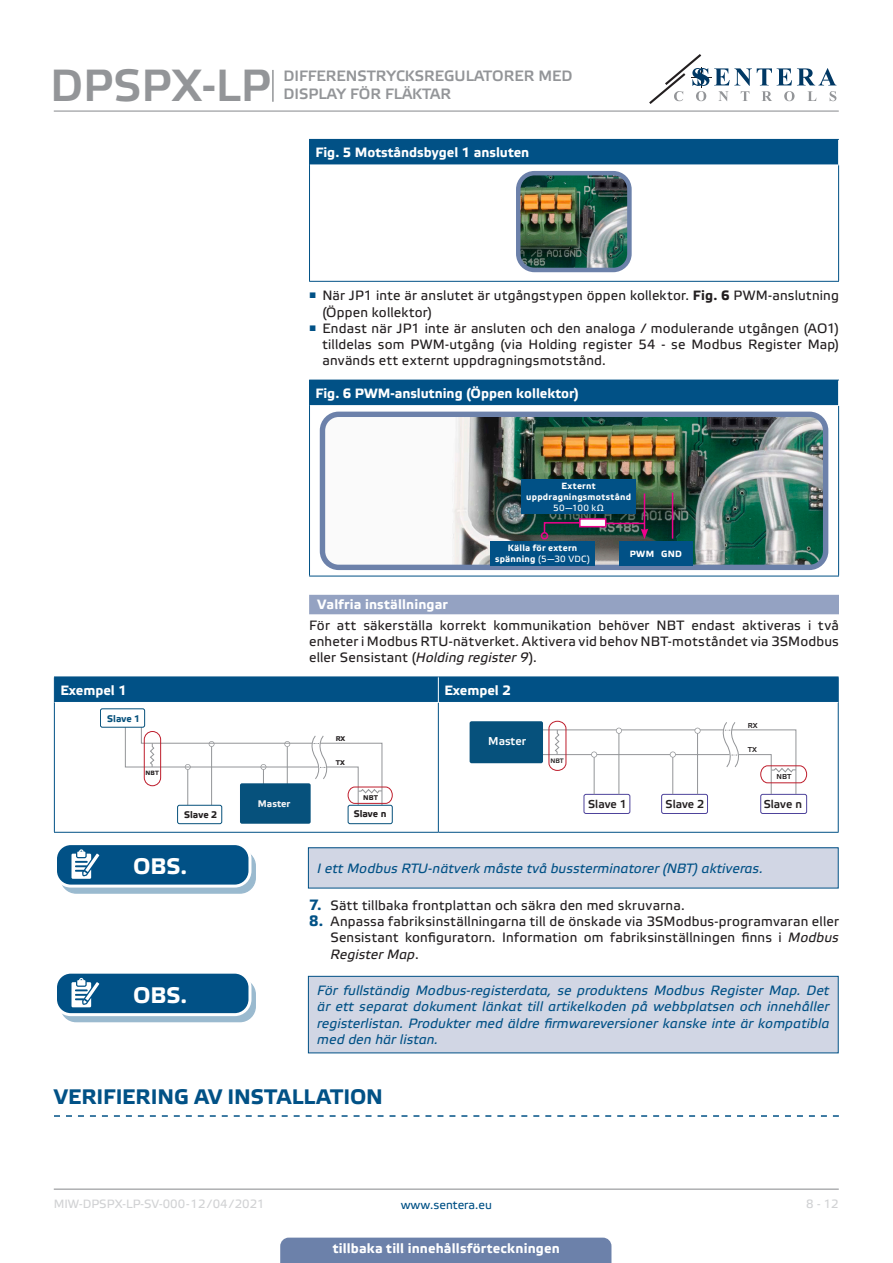
<style>
.page{position:relative;width:893px;height:1263px;background:#fff}
.page>*{position:absolute;margin:0;border:0;box-sizing:border-box;transform-origin:0 0}
.t1{font:45px "Etelka Medium Pro";color:#939598}
.t2{font:700 22.5px "Etelka Text Pro";letter-spacing:-.005em;color:#fff}
.t3{font:700 21px "Etelka Text Pro";color:#015186}
.t4{font:15px/18px "Etelka Medium Pro";color:#939598}
.body{font:13.5px/16.2px "Etelka Text Pro";letter-spacing:.015em;color:#231f20;text-align:justify}
.attention{font:italic 13.5px/16.2px "Etelka Text Pro";letter-spacing:.01em;color:#015186;text-align:justify}
.head-table{font:700 13.5px "Etelka Text Pro";color:#fff}
.Number-roman{font:700 13.5px "Etelka Text Pro";letter-spacing:.01em;color:#fff}
.t5{font:12px "Etelka Text Pro";color:#d1d2d4}
.t6{font:12px "Etelka Text Pro";color:#015186}
.t7{font:11.4px "Etelka Medium Pro";color:#231f20}
.t8{font:11.4px "Etelka Medium Pro";color:#fff}
.t9{font:700 9.6px "Etelka Text Pro";color:#231f20}
.t10{font:700 9.6px "Etelka Text Pro";color:#f2f3f4}
.t11{font:700 9.6px "Etelka Text Pro";color:#06517c}
.table_text{font:700 9px/10.8px "Etelka Text Pro";letter-spacing:.03em;color:#fff;text-align:center}
.table_text-2{font:9px "Etelka Text Pro";letter-spacing:.03em;color:#fff}
.t12{font:7.2px "Etelka Medium Pro";color:#231f20}
.t13{font:700 6.9px "Etelka Text Pro";color:#231f20}
.t14{font:6.45px "Etelka Medium Pro";color:#231f20}
.t15{font:700 6.15px "Etelka Text Pro";color:#231f20}
.s1{font-weight:700}
.s2{font-weight:400}
.s3{font-style:italic}
.s4{font-weight:700;font-size:15px;color:#015186}
</style>
<div class="page">
<hr style="left:54px;top:111px;width:785px;height:1px;background:#939598">
<hr style="left:54px;top:1188px;width:785px;height:2px;background:#939598">
<svg style="left:649px;top:54px;width:187px;height:50px"></svg>
<div style="left:280px;top:1237px;width:331px;height:26px;background:#6c81aa"></div>
<hr style="left:272px;top:70px;width:2px;height:32px;background:#939598">
<div style="left:309px;top:595px;width:530px;height:19px;background:#94a2c2"></div>
<svg style="left:54px;top:1115px;width:785px;height:2px"></svg>
<div style="left:309px;top:139px;width:530px;height:26px;background:#015186"></div>
<hr style="left:309px;top:165px;width:1px;height:116px;background:#015186">
<hr style="left:309px;top:281px;width:530px;height:1px;background:#015186">
<svg style="left:838px;top:140px;width:1px;height:25px"></svg>
<hr style="left:838px;top:165px;width:1px;height:116px;background:#015186">
<img style="left:521px;top:176px;width:106px;height:91px">
<div style="left:516px;top:171px;width:116px;height:101px;border:4px solid #6c81aa;border-radius:16px"></div>
<div style="left:309px;top:380px;width:530px;height:26px;background:#015186"></div>
<hr style="left:309px;top:406px;width:1px;height:170px;background:#015186">
<hr style="left:309px;top:576px;width:530px;height:1px;background:#015186">
<svg style="left:838px;top:380px;width:1px;height:25px"></svg>
<hr style="left:310px;top:405px;width:529px;height:1px;background:#fff">
<hr style="left:838px;top:406px;width:1px;height:170px;background:#015186">
<img style="left:326px;top:418px;width:496px;height:146px">
<div style="left:320px;top:412px;width:508px;height:158px;border:5px solid #6c81aa;border-radius:16px"></div>
<hr style="left:644px;top:493px;width:1px;height:38px;background:#ed028c">
<svg style="left:641px;top:528px;width:7px;height:11px"></svg>
<hr style="left:672px;top:493px;width:1px;height:46px;background:#ed028c">
<div style="left:619px;top:541px;width:74px;height:25px;background:#015186"></div>
<div style="left:490px;top:541px;width:105px;height:25px;background:#015186"></div>
<svg style="left:543px;top:521px;width:41px;height:13px"></svg>
<div style="left:541px;top:532px;width:7px;height:7px;border:2px solid #ed028c;border-radius:50%"></div>
<div style="left:579px;top:518px;width:27px;height:9px;background:#fff;border:2px solid #ed028c"></div>
<hr style="left:606px;top:523px;width:38px;height:1px;background:#ed028c">
<div style="left:521px;top:479px;width:115px;height:35px;background:#015186"></div>
<svg style="left:55px;top:703px;width:783px;height:129px"></svg>
<hr style="left:54px;top:676px;width:384px;height:1px;background:#015186">
<hr style="left:438px;top:676px;width:401px;height:1px;background:#015186">
<hr style="left:54px;top:702px;width:1px;height:130px;background:#015186">
<hr style="left:838px;top:702px;width:1px;height:130px;background:#015186">
<hr style="left:54px;top:832px;width:384px;height:1px;background:#015186">
<hr style="left:438px;top:832px;width:401px;height:1px;background:#015186">
<div style="left:54px;top:677px;width:785px;height:25px;background:#015186"></div>
<hr style="left:438px;top:703px;width:1px;height:129px;background:#015186">
<div style="left:178px;top:805px;width:44px;height:19px;background:#fff;border-radius:2px"></div>
<div style="left:177px;top:805px;width:45px;height:19px;border:1px solid #06517c;border-radius:2px"></div>
<div style="left:348px;top:805px;width:44px;height:19px;background:#fff;border-radius:2px"></div>
<div style="left:348px;top:805px;width:45px;height:19px;border:1px solid #06517c;border-radius:2px"></div>
<div style="left:240px;top:783px;width:71px;height:41px;background:#06517c;border-radius:2px"></div>
<svg style="left:125px;top:713px;width:268px;height:95px"></svg>
<div style="left:100px;top:709px;width:45px;height:18px;background:#fff;border-radius:2px"></div>
<div style="left:100px;top:708px;width:45px;height:19px;border:1px solid #06517c;border-radius:2px"></div>
<div style="left:661px;top:794px;width:47px;height:20px;border:1px solid #4e439b;border-radius:2px"></div>
<hr style="left:529px;top:754px;width:201px;height:1px;background:#939598">
<hr style="left:536px;top:729px;width:188px;height:1px;background:#939598">
<div style="left:584px;top:794px;width:46px;height:20px;border:1px solid #4e439b;border-radius:2px"></div>
<div style="left:760px;top:794px;width:47px;height:20px;border:1px solid #4e439b;border-radius:2px"></div>
<div style="left:470px;top:721px;width:73px;height:42px;background:#06517c;border-radius:2px"></div>
<svg style="left:548px;top:721px;width:259px;height:74px"></svg>
<svg style="left:61px;top:851px;width:194px;height:42px"></svg>
<div style="left:60px;top:850px;width:196px;height:44px;border:1px solid #015186;border-radius:15px"></div>
<div style="left:56px;top:844px;width:194px;height:42px;background:#015186;border-radius:15px"></div>
<div style="left:54px;top:842px;width:197px;height:45px;border:3px solid #fff;border-radius:15px"></div>
<svg style="left:71px;top:849px;width:34px;height:38px"></svg>
<div style="left:308px;top:848px;width:530px;height:40px;background:#d1d6e4"></div>
<div style="left:308px;top:847px;width:531px;height:41px;border:1px solid #015186"></div>
<svg style="left:61px;top:979px;width:194px;height:43px"></svg>
<div style="left:60px;top:978px;width:196px;height:44px;border:1px solid #015186;border-radius:15px"></div>
<div style="left:56px;top:972px;width:194px;height:43px;background:#015186;border-radius:15px"></div>
<div style="left:54px;top:971px;width:197px;height:45px;border:3px solid #fff;border-radius:15px"></div>
<svg style="left:71px;top:978px;width:34px;height:37px"></svg>
<div style="left:308px;top:976px;width:530px;height:77px;background:#d1d6e4"></div>
<div style="left:308px;top:976px;width:531px;height:77px;border:1px solid #015186"></div>
<h1 class="t1" style="left:50px;top:61px;width:222px">DPSPX-LP</h1>
<p class="t4" style="left:283px;top:67px;width:290px">DIFFERENSTRYCKSREGULATORER MED<br>DISPLAY FÖR FLÄKTAR</p>
<p class="head-table" style="left:315px;top:145px;width:215px">Fig. 5 Motståndsbygel 1 ansluten</p>
<p class="body" style="left:322px;top:288px;width:518px;text-indent:-13px"><sup>■</sup> När JP1 inte är anslutet är utgångstypen öppen kollektor. <span class="s1">Fig. 6</span> PWM-anslutning (Öppen kollektor)</p>
<p class="body" style="left:322px;top:321px;width:518px;text-indent:-13px"><sup>■</sup> Endast när JP1 inte är ansluten och den analoga / modulerande utgången (AO1) tilldelas som PWM-utgång (via Holding register 54 - se Modbus Register Map) används ett externt uppdragningsmotstånd.</p>
<p class="head-table" style="left:315px;top:386px;width:265px">Fig. 6 PWM-anslutning (Öppen kollektor)</p>
<p class="table_text" style="left:526px;top:481px;width:106px">Externt uppdragningsmotstånd</p>
<p class="table_text-2" style="left:553px;top:503px;width:52px">50—100 kΩ</p>
<p class="table_text" style="left:495px;top:543px;width:96px">Källa för extern spänning <span class="s2">(5—30 VDC)</span></p>
<p class="table_text" style="left:630px;top:549px;width:54px">PWM GND</p>
<p class="Number-roman" style="left:318px;top:597px;width:132px">Valfria inställningar</p>
<p class="body" style="left:309px;top:618px;width:531px">För att säkerställa korrekt kommunikation behöver NBT endast aktiveras i två enheter i Modbus RTU-nätverket. Aktivera vid behov NBT-motståndet via 3SModbus eller Sensistant (<span class="s3">Holding register 9</span>).</p>
<p class="head-table" style="left:60px;top:682px;width:68px">Exempel 1</p>
<p class="head-table" style="left:444px;top:682px;width:68px">Exempel 2</p>
<p class="t13" style="left:336px;top:735px;width:11px">RX</p>
<p class="t13" style="left:336px;top:759px;width:11px">ТX</p>
<p class="t13" style="left:363px;top:793px;width:16px">NBT</p>
<p class="t11" style="left:107px;top:713px;width:35px">Slave 1</p>
<p class="t8" style="left:488px;top:735px;width:39px">Master</p>
<p class="t15" style="left:146px;top:770px;width:15px">NBT</p>
<p class="t10" style="left:258px;top:798px;width:34px">Master</p>
<p class="t9" style="left:184px;top:809px;width:35px">Slave 2</p>
<p class="t9" style="left:354px;top:809px;width:34px">Slave n</p>
<p class="t14" style="left:550px;top:757px;width:15px">NBT</p>
<p class="t7" style="left:588px;top:798px;width:40px">Slave 1</p>
<p class="t7" style="left:666px;top:797px;width:40px">Slave 2</p>
<p class="t12" style="left:748px;top:721px;width:11px">RX</p>
<p class="t12" style="left:748px;top:746px;width:11px">ТX</p>
<p class="t12" style="left:776px;top:773px;width:16px">NBT</p>
<p class="t7" style="left:764px;top:797px;width:40px">Slave n</p>
<p class="t2" style="left:133px;top:854px;width:56px">OBS.</p>
<p class="attention" style="left:317px;top:861px;width:447px">I ett Modbus RTU-nätverk måste två bussterminatorer (NBT) aktiveras.</p>
<p class="body" style="left:309px;top:898px;width:377px"><span class="s4">7.</span> Sätt tillbaka frontplattan och säkra den med skruvarna.</p>
<p class="body" style="left:330px;top:914px;width:510px;text-indent:-21px"><span class="s4">8.</span> Anpassa fabriksinställningarna till de önskade via 3SModbus-programvaran eller Sensistant konfiguratorn. Information om fabriksinställningen finns i <span class="s3">Modbus Register Map</span>.</p>
<p class="t2" style="left:133px;top:982px;width:56px">OBS.</p>
<p class="attention" style="left:317px;top:983px;width:514px">För fullständig Modbus-registerdata, se produktens Modbus Register Map. Det är ett separat dokument länkat till artikelkoden på webbplatsen och innehåller registerlistan. Produkter med äldre firmwareversioner kanske inte är kompatibla med den här listan.</p>
<p class="t3" style="left:54px;top:1085px;width:330px">VERIFIERING AV INSTALLATION</p>
<p class="t5" style="left:54px;top:1197px;width:212px">MIW-DPSPX-LP-SV-000 - 12 / 04 / 2021</p>
<p class="t6" style="left:401px;top:1198px;width:93px">www.sentera.eu</p>
<p class="t5" style="left:806px;top:1197px;width:34px">8 - 12</p>
<p class="head-table" style="left:333px;top:1240px;width:229px">tillbaka till innehållsförteckningen</p>
</div>
